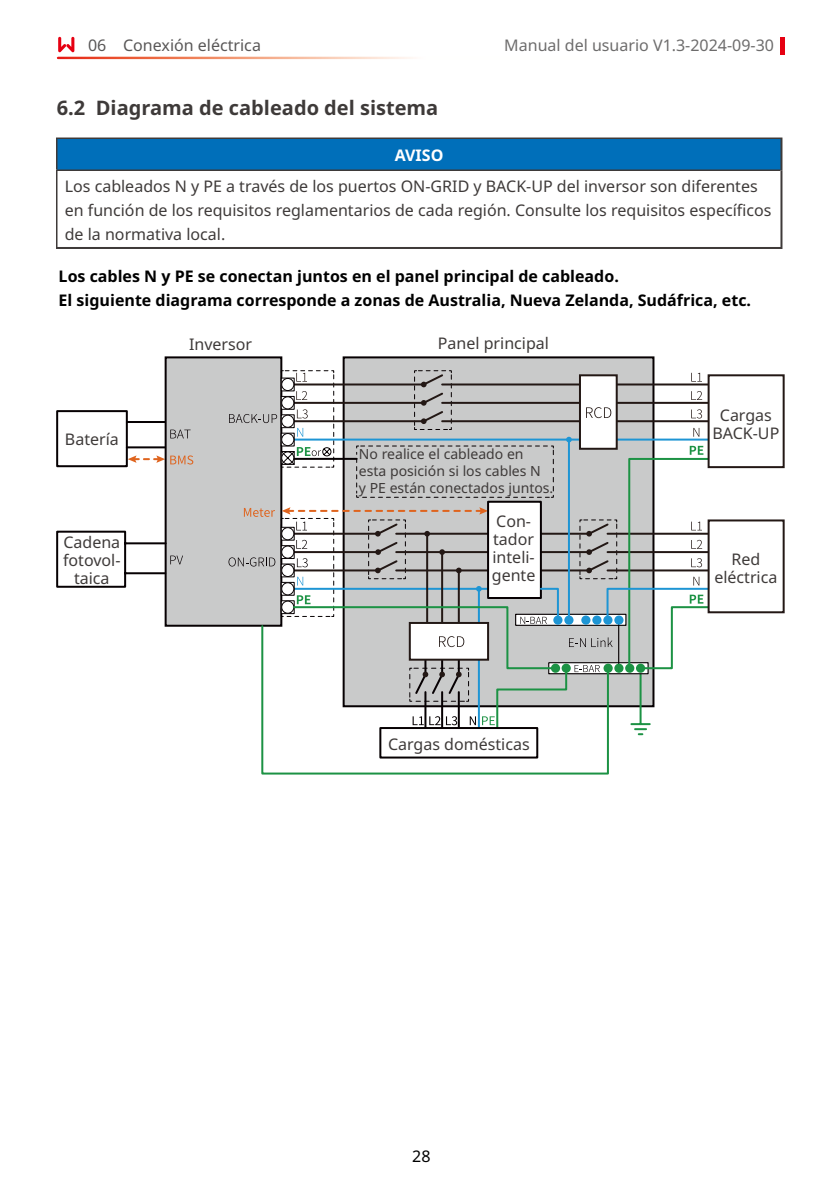
<style>
.page{position:relative;width:840px;height:1191px;background:#fff}
.page>*{position:absolute;margin:0;border:0;box-sizing:border-box;transform-origin:0 0}
.t1{font:700 20px "Noto Sans";color:#3e3a39}
.t2{font:16px/18px "Noto Sans";color:#3e3a39;text-align:center}
.t3{font:700 16px/24px "Noto Sans";color:#000}
.t4{font:16px "Noto Sans";color:#6d6c6c}
.t5{font:16px "Noto Sans";color:#595757}
.t6{font:700 16px "Noto Sans";color:#fff}
.t7{font:16px "Noto Sans";color:#000}
.t8{font:14px/16.8px "Noto Sans";color:#3e3a39}
</style>
<div class="page">
<svg style="left:780px;top:37px;width:3px;height:18px"></svg>
<svg style="left:58px;top:37px;width:16px;height:15px"></svg>
<hr style="left:127px;top:421px;width:40px;height:2px;background:#060002">
<hr style="left:127px;top:446px;width:40px;height:2px;background:#060002">
<div style="left:342px;top:356px;width:312px;height:351px;background:#c9caca;border:2px solid #060002"></div>
<div style="left:164px;top:356px;width:118px;height:270px;background:#c9caca;border:2px solid #060002"></div>
<svg style="left:170px;top:429px;width:20px;height:9px"></svg>
<div style="left:56px;top:410px;width:72px;height:57px;border:2px solid #060002"></div>
<svg style="left:637px;top:733px;width:7px;height:2px"></svg>
<svg style="left:609px;top:624px;width:64px;height:107px"></svg>
<svg style="left:56px;top:529px;width:127px;height:60px"></svg>
<div style="left:707px;top:374px;width:77px;height:94px;background:#fff;border:2px solid #231815"></div>
<svg style="left:228px;top:370px;width:494px;height:254px"></svg>
<div style="left:603px;top:663px;width:9px;height:10px;background:#1c9244;border-radius:50%"></div>
<div style="left:614px;top:663px;width:9px;height:10px;background:#1c9244;border-radius:50%"></div>
<svg style="left:624px;top:663px;width:10px;height:10px"></svg>
<svg style="left:635px;top:663px;width:9px;height:10px"></svg>
<div style="left:564px;top:615px;width:9px;height:9px;background:#1e95d4;border-radius:50%"></div>
<div style="left:592px;top:615px;width:9px;height:9px;background:#1e95d4;border-radius:50%"></div>
<div style="left:581px;top:615px;width:9px;height:9px;background:#1e95d4;border-radius:50%"></div>
<div style="left:553px;top:615px;width:9px;height:9px;background:#1e95d4;border-radius:50%"></div>
<div style="left:603px;top:615px;width:9px;height:9px;background:#1e95d4;border-radius:50%"></div>
<div style="left:614px;top:615px;width:9px;height:9px;background:#1e95d4;border-radius:50%"></div>
<svg style="left:128px;top:455px;width:65px;height:9px"></svg>
<div style="left:707px;top:519px;width:77px;height:94px;background:#fff;border:2px solid #231815"></div>
<div style="left:408px;top:622px;width:81px;height:38px;background:#2b211e"></div>
<svg style="left:260px;top:624px;width:349px;height:151px"></svg>
<div style="left:57px;top:138px;width:724px;height:32px;background:#006fba"></div>
<hr style="left:56px;top:137px;width:726px;height:2px;background:#3e3a39">
<hr style="left:56px;top:139px;width:1px;height:30px;background:#3e3a39">
<hr style="left:56px;top:169px;width:724px;height:2px;background:#3e3a39">
<hr style="left:56px;top:171px;width:1px;height:76px;background:#3e3a39">
<hr style="left:780px;top:139px;width:2px;height:31px;background:#3e3a39">
<hr style="left:780px;top:170px;width:2px;height:77px;background:#3e3a39">
<hr style="left:56px;top:247px;width:726px;height:2px;background:#3e3a39">
<p class="t5" style="left:88px;top:34px;width:174px">06 Conexión eléctrica</p>
<p class="t4" style="left:504px;top:34px;width:271px">Manual del usuario V1.3-2024-09-30</p>
<p class="t1" style="left:57px;top:94px;width:383px">6.2 Diagrama de cableado del sistema</p>
<p class="t6" style="left:394px;top:144px;width:50px">AVISO</p>
<p class="t2" style="left:65px;top:174px;width:708px;line-height:24px;text-align:left">Los cableados N y PE a través de los puertos ON-GRID y BACK-UP del inversor son diferentes en función de los requisitos reglamentarios de cada región. Consulte los requisitos específicos de la normativa local.</p>
<p class="t3" style="left:59px;top:265px;width:691px">Los cables N y PE se conectan juntos en el panel principal de cableado.<br>El siguiente diagrama corresponde a zonas de Australia, Nueva Zelanda, Sudáfrica, etc.</p>
<p class="t2" style="left:65px;top:430px;width:55px">Batería</p>
<p class="t2" style="left:63px;top:533px;width:59px">Cadena fotovol&shy;taica</p>
<p class="t2" style="left:189px;top:335px;width:65px">Inversor</p>
<p class="t2" style="left:437px;top:334px;width:113px">Panel principal</p>
<p class="t8" style="left:359px;top:446px;width:196px">No realice el cableado en esta posición si los cables N<br>y PE están conectados juntos.</p>
<p class="t2" style="left:491px;top:512px;width:45px;text-align:left">Con&shy;tador inteli&shy;gente</p>
<p class="t2" style="left:388px;top:735px;width:143px">Cargas domésticas</p>
<p class="t7" style="left:412px;top:1144px;width:20px">28</p>
<p class="t2" style="left:712px;top:406px;width:68px">Cargas<br>BACK-UP</p>
<p class="t2" style="left:714px;top:550px;width:65px">Red eléctrica</p>
</div>
